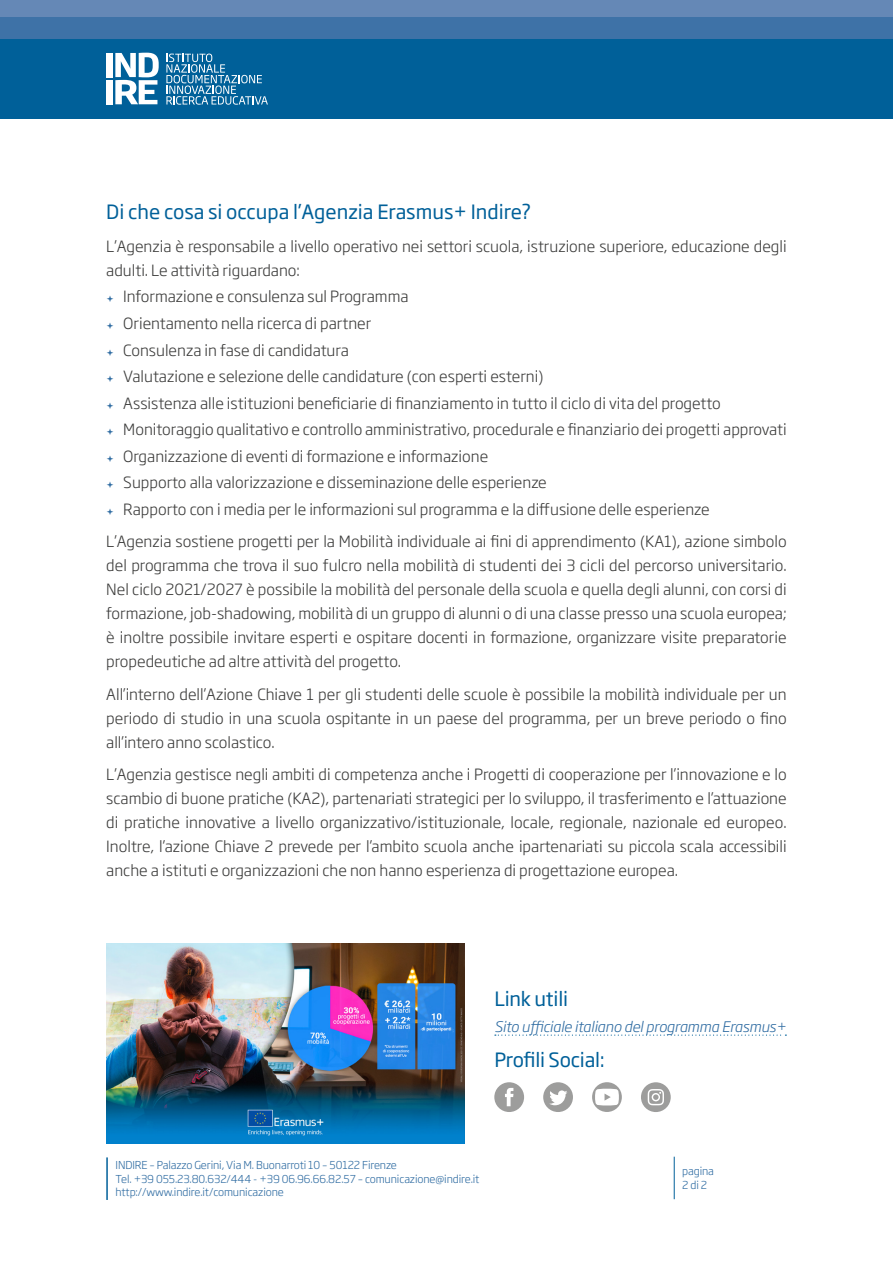
<style>
.page{position:relative;width:893px;height:1263px;background:#fff}
.page>*{position:absolute;margin:0;border:0;box-sizing:border-box;transform-origin:0 0}
.t1{font:19.5px "Soho Gothic Pro";color:#006099}
.t2{font:300 15.3px/24px "Soho Gothic Pro";color:#3c3c3b;text-align:justify}
.t3{font:italic 300 14.4px "Soho Gothic Pro";letter-spacing:-.01em;color:#2f6ca2}
.t4{font:300 10.8px/13.5px "Soho Gothic Pro";letter-spacing:-.01em;color:#2f6ca2}
</style>
<div class="page">
<hr style="left:106px;top:1157px;width:2px;height:43px;background:#006099">
<hr style="left:674px;top:1157px;width:1px;height:42px;background:#006099">
<div style="left:0;top:38px;width:893px;height:81px;background:#006099"></div>
<div style="left:0;top:17px;width:893px;height:21px;background:#3e72a7"></div>
<div style="left:0;top:0;width:893px;height:17px;background:#6588b6"></div>
<svg style="left:166px;top:54px;width:102px;height:51px"></svg>
<div style="left:106px;top:53px;width:6px;height:24px;background:#fff"></div>
<div style="left:106px;top:80px;width:6px;height:24px;background:#fff"></div>
<svg style="left:115px;top:53px;width:44px;height:51px"></svg>
<img style="left:106px;top:943px;width:358px;height:201px">
<svg style="left:495px;top:1034px;width:291px;height:2px"></svg>
<svg style="left:494px;top:1082px;width:30px;height:30px"></svg>
<svg style="left:543px;top:1082px;width:30px;height:30px"></svg>
<svg style="left:592px;top:1082px;width:30px;height:30px"></svg>
<svg style="left:641px;top:1082px;width:30px;height:30px"></svg>
<p class="t1" style="left:106px;top:197px;width:427px">Di che cosa si occupa l’Agenzia Erasmus+ Indire?</p>
<p class="t2" style="left:106px;top:233px;width:682px">L’Agenzia è responsabile a livello operativo nei settori scuola, istruzione superiore, educazione degli adulti. Le attività riguardano:</p>
<p class="t2" style="left:123px;top:283px;width:665px;line-height:26.5px;text-align:left">Informazione e consulenza sul Programma<br>Orientamento nella ricerca di partner<br>Consulenza in fase di candidatura<br>Valutazione e selezione delle candidature (con esperti esterni)<br>Assistenza alle istituzioni beneficiarie di finanziamento in tutto il ciclo di vita del progetto Monitoraggio qualitativo e controllo amministrativo, procedurale e finanziario dei progetti approvati Organizzazione di eventi di formazione e informazione<br>Supporto alla valorizzazione e disseminazione delle esperienze<br>Rapporto con i media per le informazioni sul programma e la diffusione delle esperienze</p>
<p class="t2" style="left:106px;top:529px;width:682px">L’Agenzia sostiene progetti per la Mobilità individuale ai fini di apprendimento (KA1), azione simbolo del programma che trova il suo fulcro nella mobilità di studenti dei 3 cicli del percorso universitario.<br>Nel ciclo 2021/2027 è possibile la mobilità del personale della scuola e quella degli alunni, con corsi di formazione, job-shadowing, mobilità di un gruppo di alunni o di una classe presso una scuola europea; è inoltre possibile invitare esperti e ospitare docenti in formazione, organizzare visite preparatorie propedeutiche ad altre attività del progetto.</p>
<p class="t2" style="left:106px;top:681px;width:682px">All’interno dell’Azione Chiave 1 per gli studenti delle scuole è possibile la mobilità individuale per un periodo di studio in una scuola ospitante in un paese del programma, per un breve periodo o fino all’intero anno scolastico.</p>
<p class="t2" style="left:106px;top:762px;width:682px">L’Agenzia gestisce negli ambiti di competenza anche i Progetti di cooperazione per l’innovazione e lo scambio di buone pratiche (KA2), partenariati strategici per lo sviluppo, il trasferimento e l’attuazione di pratiche innovative a livello organizzativo/istituzionale, locale, regionale, nazionale ed europeo.<br>Inoltre, l’azione Chiave 2 prevede per l’ambito scuola anche ipartenariati su piccola scala accessibili anche a istituti e organizzazioni che non hanno esperienza di progettazione europea.</p>
<p class="t1" style="left:494px;top:984px;width:75px">Link utili</p>
<p class="t3" style="left:494px;top:1015px;width:293px">Sito ufficiale italiano del programma Erasmus+</p>
<p class="t1" style="left:494px;top:1044px;width:112px">Profili Social:</p>
<p class="t4" style="left:116px;top:1158px;width:365px">INDIRE – Palazzo Gerini, Via M. Buonarroti 10 – 50122 Firenze<br>Tel. +39 055.23.80.632/444 - +39 06.96.66.82.57 – comunicazione@indire.it http://www.indire.it/comunicazione</p>
<p class="t4" style="left:682px;top:1164px;width:33px">pagina<br>2 di 2</p>
</div>
